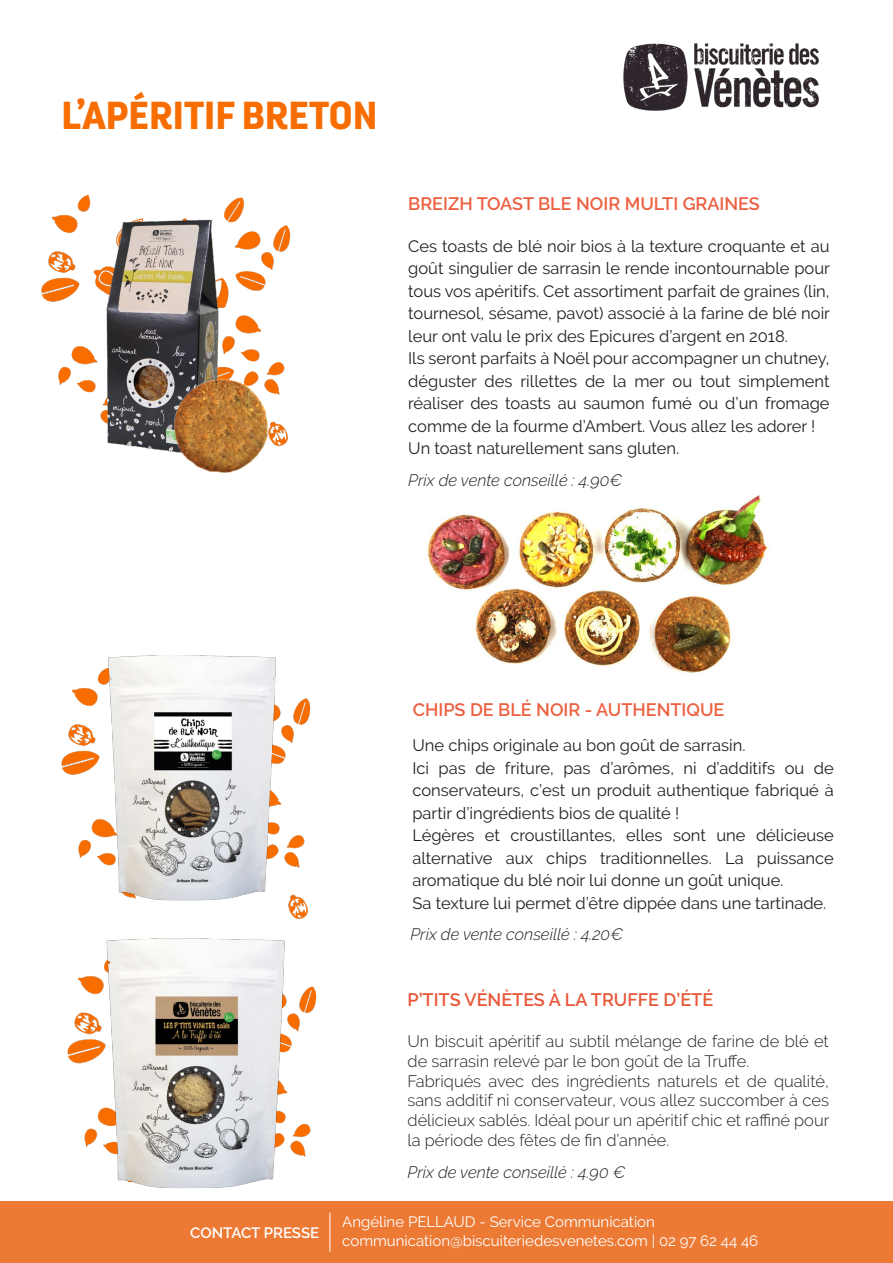
<style>
.page{position:relative;width:893px;height:1263px;background:#fff}
.page>*{position:absolute;margin:0;border:0;box-sizing:border-box;transform-origin:0 0}
.t1{font:700 39px "Darwin Pro";color:#f76d00}
.t2{font:600 18px "Raleway";color:#ed6041}
.t3{font:600 18px "Raleway";color:#e75738}
.t4{font:16.5px/22.5px "Raleway";color:#231f20;text-align:justify}
.t5{font:300 16.5px/19.8px "Raleway";color:#231f20}
.t6{font:italic 300 16.5px "Raleway";color:#231f20}
.t7{font:15px/19.5px "Raleway";color:#fff}
.t8{font:600 15px "Raleway";color:#fff}
</style>
<div class="page">
<img style="left:427px;top:495px;width:341px;height:179px">
<img style="left:41px;top:196px;width:250px;height:250px">
<img style="left:67px;top:976px;width:250px;height:181px">
<img style="left:623px;top:43px;width:196px;height:68px">
<img style="left:93px;top:215px;width:142px;height:237px">
<img style="left:166px;top:372px;width:117px;height:117px;border-radius:58px">
<img style="left:101px;top:950px;width:189px;height:239px">
<img style="left:61px;top:670px;width:250px;height:280px">
<img style="left:103px;top:655px;width:177px;height:252px">
<div style="left:0;top:1202px;width:893px;height:61px;background:#ec7a35"></div>
<hr style="left:330px;top:1212px;width:1px;height:40px;background:#fff">
<p class="t1" style="left:62px;top:87px;width:317px">L’APÉRITIF BRETON</p>
<p class="t2" style="left:408px;top:193px;width:353px">BREIZH TOAST BLE NOIR MULTI GRAINES</p>
<p class="t4" style="left:408px;top:235px;width:423px">Ces toasts de blé noir bios à la texture croquante et au goût singulier de sarrasin le rende incontournable pour tous vos apéritifs. Cet assortiment parfait de graines (lin, tournesol, sésame, pavot) associé à la farine de blé noir leur ont valu le prix des Epicures d’argent en 2018.</p>
<p class="t4" style="left:408px;top:347px;width:423px">Ils seront parfaits à Noël pour accompagner un chutney, déguster des rillettes de la mer ou tout simplement réaliser des toasts au saumon fumé ou d’un fromage comme de la fourme d’Ambert. Vous allez les adorer !</p>
<p class="t4" style="left:408px;top:437px;width:272px">Un toast naturellement sans gluten.</p>
<p class="t6" style="left:408px;top:471px;width:215px">Prix de vente conseillé : 4.90€</p>
<p class="t2" style="left:413px;top:700px;width:313px">CHIPS DE BLÉ NOIR - AUTHENTIQUE</p>
<p class="t4" style="left:412px;top:734px;width:335px">Une chips originale au bon goût de sarrasin.</p>
<p class="t4" style="left:412px;top:756px;width:423px">Ici pas de friture, pas d’arômes, ni d’additifs ou de conservateurs, c’est un produit authentique fabriqué à partir d’ingrédients bios de qualité !</p>
<p class="t4" style="left:412px;top:824px;width:423px">Légères et croustillantes, elles sont une délicieuse alternative aux chips traditionnelles. La puissance aromatique du blé noir lui donne un goût unique.</p>
<p class="t4" style="left:412px;top:891px;width:415px">Sa texture lui permet d’être dippée dans une tartinade.</p>
<p class="t6" style="left:410px;top:924px;width:214px">Prix de vente conseillé : 4.20€</p>
<p class="t3" style="left:407px;top:989px;width:307px">P’TITS VÉNÈTES À LA TRUFFE D’ÉTÉ</p>
<p class="t5" style="left:407px;top:1031px;width:423px">Un biscuit apéritif au subtil mélange de farine de blé et de sarrasin relevé par le bon goût de la Truffe.</p>
<p class="t5" style="left:407px;top:1071px;width:423px;text-align:justify">Fabriqués avec des ingrédients naturels et de qualité, sans additif ni conservateur, vous allez succomber à ces délicieux sablés. Idéal pour un apéritif chic et raffiné pour la période des fêtes de fin d’année.</p>
<p class="t6" style="left:407px;top:1162px;width:220px">Prix de vente conseillé : 4.90 €</p>
<p class="t8" style="left:190px;top:1224px;width:130px">CONTACT PRESSE</p>
<p class="t7" style="left:342px;top:1211px;width:417px">Angéline PELLAUD - Service Communication communication@biscuiteriedesvenetes.com | 02 97 62 44 46</p>
</div>
